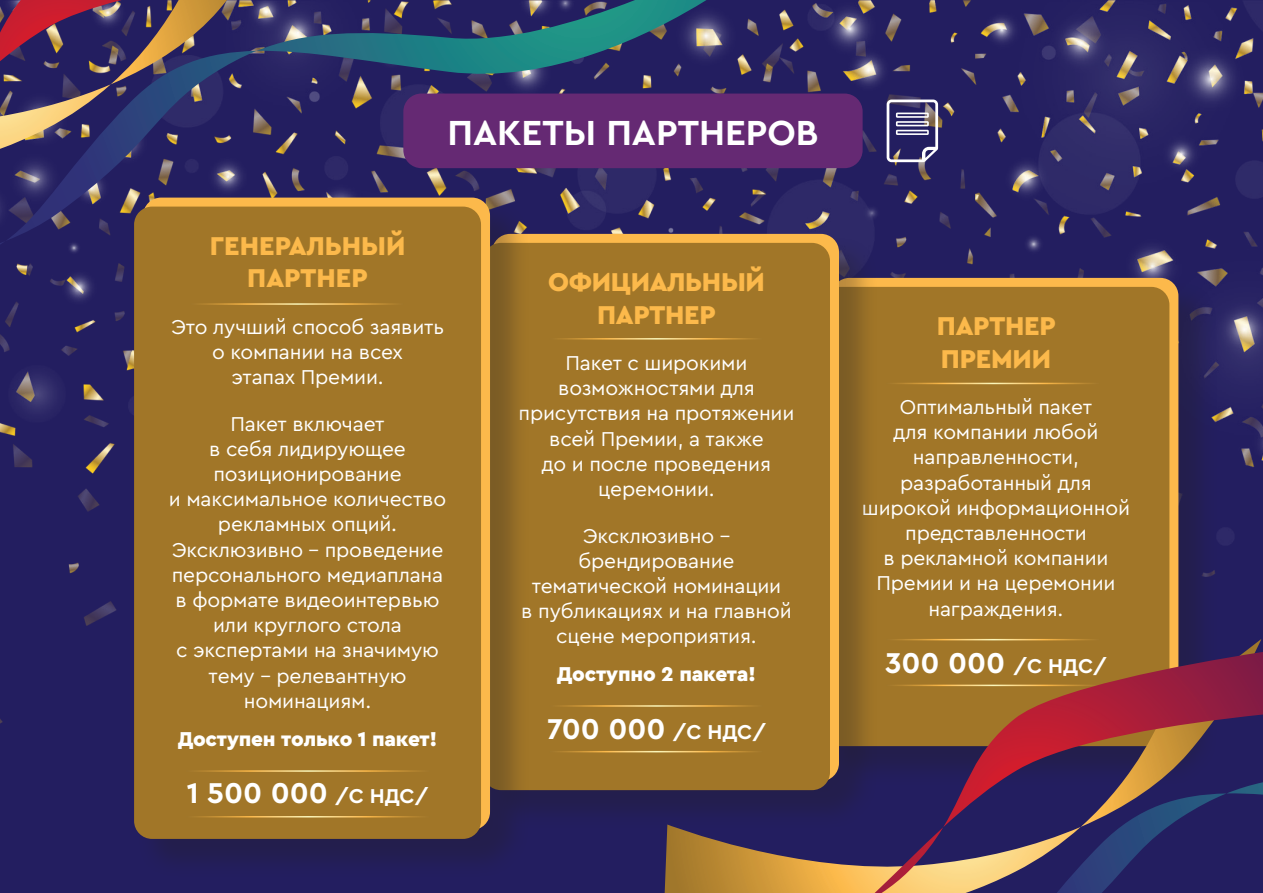
<style>
.page{position:relative;width:1263px;height:893px;background:#231e60}
.page>*{position:absolute;margin:0;border:0;box-sizing:border-box;transform-origin:0 0}
.t1{font:700 36.45px "Cera Pro";color:#fff}
.t2{font:700 30px "Cera Pro";color:#fff}
.t3{font:900 27px/32.4px "Cera Pro";letter-spacing:-.01em;color:#fcb94b;text-align:center}
.t4{font:21px/25.2px "Cera Pro";letter-spacing:-.01em;color:#fff;text-align:center}
.t5{font:900 21px "Cera Pro";letter-spacing:-.01em;color:#fff}
.s1{font-size:21px}
</style>
<div class="page">
<img style="left:0;top:0;width:1263px;height:724px">
<div style="left:403px;top:94px;width:460px;height:74px;background:#652973;border-radius:18px"></div>
<div style="left:825px;top:280px;width:393px;height:506px;background:#231e56"></div>
<div style="left:831px;top:278px;width:347px;height:459px;background:#fcb94b;border-radius:18px"></div>
<div style="left:822px;top:287px;width:347px;height:459px;background:#a17628;border-radius:18px"></div>
<div style="left:485px;top:236px;width:394px;height:594px;background:#231f20;opacity:.3"></div>
<div style="left:492px;top:234px;width:347px;height:547px;background:#fcb94b;border-radius:18px"></div>
<div style="left:483px;top:243px;width:347px;height:547px;background:#a17628;border-radius:18px"></div>
<div style="left:137px;top:200px;width:393px;height:679px;background:#231f20;opacity:.3"></div>
<div style="left:143px;top:198px;width:347px;height:632px;background:#fcb94b;border-radius:18px"></div>
<div style="left:134px;top:207px;width:347px;height:632px;background:#a17628;border-radius:18px"></div>
<hr style="left:191px;top:303px;width:212px;height:2px;background:#fff">
<hr style="left:550px;top:338px;width:212px;height:2px;background:#fff">
<hr style="left:887px;top:383px;width:212px;height:1px;background:#fff">
<hr style="left:550px;top:705px;width:212px;height:2px;background:#fff">
<hr style="left:550px;top:751px;width:212px;height:1px;background:#fff">
<hr style="left:186px;top:770px;width:243px;height:2px;background:#fff">
<hr style="left:186px;top:816px;width:243px;height:1px;background:#fff">
<svg style="left:665px;top:639px;width:596px;height:254px"></svg>
<svg style="left:875px;top:652px;width:388px;height:241px"></svg>
<svg style="left:0;top:0;width:706px;height:245px"></svg>
<svg style="left:0;top:0;width:227px;height:149px"></svg>
<svg style="left:887px;top:100px;width:51px;height:62px"></svg>
<p class="t1" style="left:447px;top:108px;width:373px">ПАКЕТЫ ПАРТНЕРОВ</p>
<p class="t3" style="left:210px;top:229px;width:197px">ГЕНЕРАЛЬНЫЙ<br>ПАРТНЕР</p>
<p class="t4" style="left:171px;top:313px;width:275px">Это лучший способ заявить о компании на всех<br>этапах Премии.</p>
<p class="t4" style="left:169px;top:410px;width:279px">Пакет включает<br>в себя лидирующее позиционирование<br>и максимальное количество рекламных опций.<br>Эксклюзивно – проведение персонального медиаплана в формате видеоинтервью или круглого стола<br>с экспертами на значимую тему – релевантную номинациям.</p>
<p class="t5" style="left:178px;top:725px;width:261px">Доступен только 1 пакет!</p>
<p class="t2" style="left:187px;top:773px;width:243px">1 500 000 <span class="s1">/С НДС/</span></p>
<p class="t3" style="left:548px;top:265px;width:218px">ОФИЦИАЛЬНЫЙ<br>ПАРТНЕР</p>
<p class="t4" style="left:519px;top:349px;width:277px">Пакет с широкими возможностями для присутствия на протяжении всей Премии, а также<br>до и после проведения церемонии.</p>
<p class="t4" style="left:521px;top:522px;width:272px">Эксклюзивно – брендирование тематической номинации<br>в публикациях и на главной сцене мероприятия.</p>
<p class="t5" style="left:557px;top:660px;width:201px">Доступно 2 пакета!</p>
<p class="t2" style="left:547px;top:708px;width:220px">700 000 <span class="s1">/С НДС/</span></p>
<p class="t3" style="left:937px;top:309px;width:120px;text-align:left">ПАРТНЕР<br>ПРЕМИИ</p>
<p class="t4" style="left:862px;top:393px;width:270px">Оптимальный пакет<br>для компании любой направленности, разработанный для широкой информационной представленности<br>в рекламной компании<br>Премии и на церемонии награждения.</p>
<p class="t2" style="left:885px;top:643px;width:223px">300 000 <span class="s1">/С НДС/</span></p>
</div>
